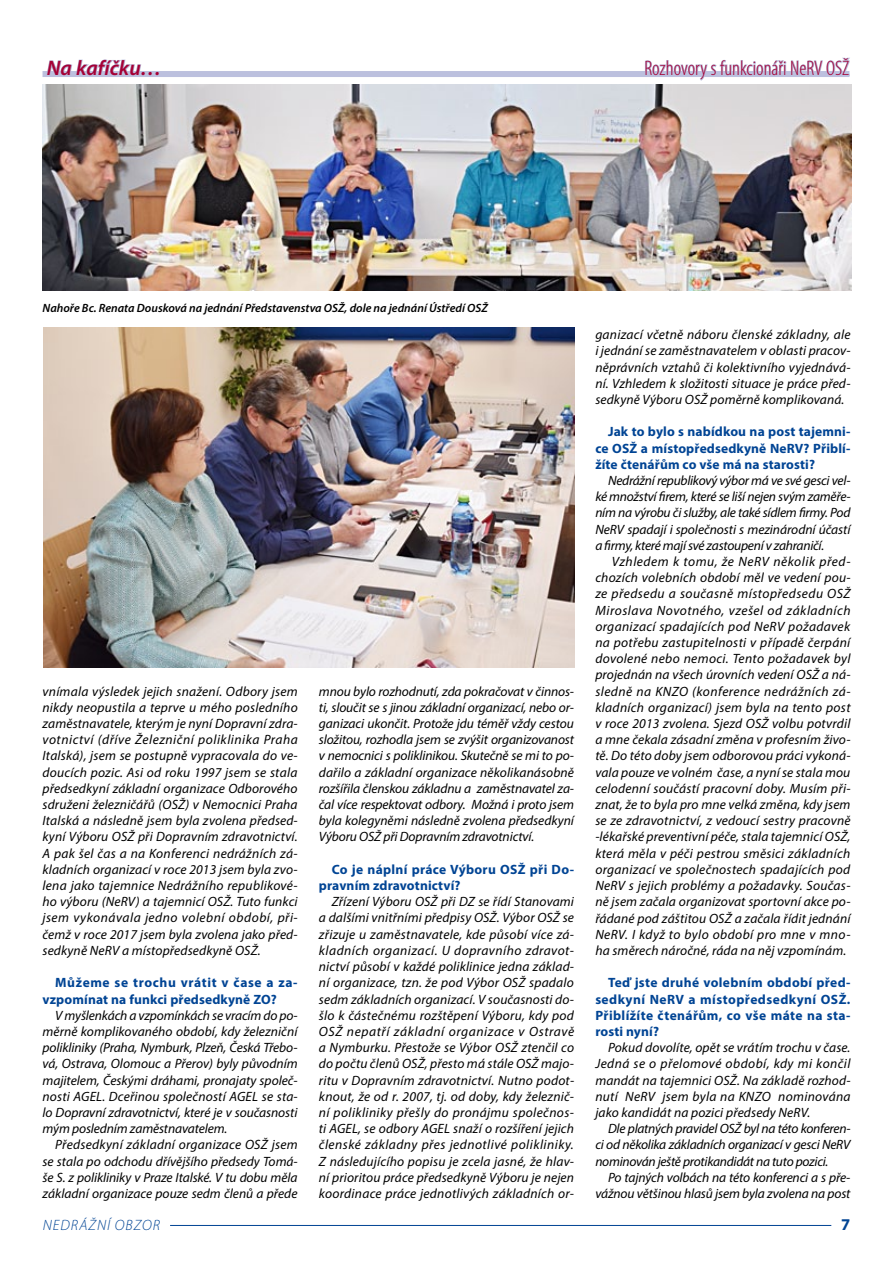
<style>
.page{position:relative;width:893px;height:1263px;background:#fff}
.page>*{position:absolute;margin:0;border:0;box-sizing:border-box;transform-origin:0 0}
.t1{font:300 condensed 21px "Myriad Pro";color:#a50035}
.t2{font:italic 600 21px "Myriad Pro";letter-spacing:.005em;color:#a50035}
.t3{font:700 16.5px "Myriad Pro";color:#004494}
.t4{font:italic 300 15px "Myriad Pro";letter-spacing:.165em;color:#004494}
.t5{font:italic 13.5px/16.2px "Myriad Pro";color:#000;text-align:justify}
.t6{font:700 13.5px/16.2px "Myriad Pro";letter-spacing:.01em;color:#004494}
.t7{font:italic 600 12px "Myriad Pro";color:#000}
</style>
<div class="page">
<hr style="left:170px;top:1225px;width:661px;height:1px;background:#004494">
<img style="left:43px;top:84px;width:808px;height:207px">
<img style="left:43px;top:327px;width:531px;height:341px">
<div style="left:43px;top:71px;width:806px;height:6px;background:#bcc0de"></div>
<svg style="left:45px;top:59px;width:115px;height:63px"></svg>
<svg style="left:644px;top:57px;width:208px;height:56px"></svg>
<h1 class="t2" style="left:47px;top:55px;width:116px">Na kafíčku…</h1>
<h1 class="t1" style="left:644px;top:57px;width:207px">Rozhovory s funkcionáři NeRV OSŽ</h1>
<p class="t7" style="left:43px;top:301px;width:447px">Nahoře Bc. Renata Dousková na jednání Představenstva OSŽ, dole na jednání Ústředí OSŽ</p>
<p class="t5" style="left:43px;top:683px;width:257px">vnímala výsledek jejich snažení. Odbory jsem nikdy neopustila a teprve u mého posledního zaměstnavatele, kterým je nyní Dopravní zdra&shy;votnictví (dříve Železniční poliklinika Praha Italská), jsem se postupně vypracovala do ve&shy;doucích pozic. Asi od roku 1997 jsem se stala předsedkyní základní organizace Odborového sdruženi železničářů (OSŽ) v Nemocnici Praha Italská a následně jsem byla zvolena předsed&shy;kyní Výboru OSŽ při Dopravním zdravotnictví.<br>A pak šel čas a na Konferenci nedrážních zá&shy;kladních organizací v roce 2013 jsem byla zvo&shy;lena jako tajemnice Nedrážního republikové&shy;ho výboru (NeRV) a tajemnicí OSŽ. Tuto funkci jsem vykonávala jedno volební období, při&shy;čemž v roce 2017 jsem byla zvolena jako před&shy;sedkyně NeRV a místopředsedkyně OSŽ.</p>
<p class="t6" style="left:43px;top:974px;width:257px;text-indent:13px">Můžeme se trochu vrátit v čase a za&shy;vzpomínat na funkci předsedkyně ZO?</p>
<p class="t5" style="left:43px;top:1007px;width:257px;text-indent:13px">V myšlenkách a vzpomínkách se vracím do po&shy;měrně komplikovaného období, kdy železniční polikliniky (Praha, Nymburk, Plzeň, Česká Třebo&shy;vá, Ostrava, Olomouc a Přerov) byly původním majitelem, Českými dráhami, pronajaty společ&shy;nosti AGEL. Dceřinou společností AGEL se sta&shy;lo Dopravní zdravotnictví, které je v současnosti mým posledním zaměstnavatelem.</p>
<p class="t5" style="left:43px;top:1136px;width:257px;text-indent:13px">Předsedkyní základní organizace OSŽ jsem se stala po odchodu dřívějšího předsedy Tomá&shy;še S. z polikliniky v Praze Italské. V tu dobu měla základní organizace pouze sedm členů a přede</p>
<p class="t5" style="left:319px;top:683px;width:257px">mnou bylo rozhodnutí, zda pokračovat v činnos&shy;ti, sloučit se s jinou základní organizací, nebo or&shy;ganizaci ukončit. Protože jdu téměř vždy cestou složitou, rozhodla jsem se zvýšit organizovanost v nemocnici s poliklinikou. Skutečně se mi to po&shy;dařilo a základní organizace několikanásobně rozšířila členskou základnu a zaměstnavatel za&shy;čal více respektovat odbory. Možná i proto jsem byla kolegyněmi následně zvolena předsedkyní Výboru OSŽ při Dopravním zdravotnictví.</p>
<p class="t6" style="left:319px;top:861px;width:257px;text-indent:13px">Co je náplní práce Výboru OSŽ při Do&shy;pravním zdravotnictví?</p>
<p class="t5" style="left:319px;top:893px;width:257px;text-indent:13px">Zřízení Výboru OSŽ při DZ se řídí Stanovami a dalšími vnitřními předpisy OSŽ. Výbor OSŽ se zřizuje u zaměstnavatele, kde působí více zá&shy;kladních organizací. U dopravního zdravot&shy;nictví působí v každé poliklinice jedna základ&shy;ní organizace, tzn. že pod Výbor OSŽ spadalo sedm základních organizací. V současnosti do&shy;šlo k částečnému rozštěpení Výboru, kdy pod OSŽ nepatří základní organizace v Ostravě a Nymburku. Přestože se Výbor OSŽ ztenčil co do počtu členů OSŽ, přesto má stále OSŽ majo&shy;ritu v Dopravním zdravotnictví. Nutno podot&shy;knout, že od r. 2007, tj. od doby, kdy železnič&shy;ní polikliniky přešly do pronájmu společnos&shy;ti AGEL, se odbory AGEL snaží o rozšíření jejich členské základny přes jednotlivé polikliniky.<br>Z následujícího popisu je zcela jasné, že hlav&shy;ní prioritou práce předsedkyně Výboru je nejen koordinace práce jednotlivých základních or-</p>
<p class="t5" style="left:595px;top:326px;width:257px">ganizací včetně náboru členské základny, ale i jednání se zaměstnavatelem v oblasti pracov&shy;něprávních vztahů či kolektivního vyjednává&shy;ní. Vzhledem k složitosti situace je práce před&shy;sedkyně Výboru OSŽ poměrně komplikovaná.</p>
<p class="t6" style="left:595px;top:423px;width:257px;text-align:justify;text-indent:13px">Jak to bylo s nabídkou na post tajemni&shy;ce OSŽ a místopředsedkyně NeRV? Přiblí&shy;žíte čtenářům co vše má na starosti?</p>
<p class="t5" style="left:595px;top:472px;width:257px;text-indent:13px">Nedrážní republikový výbor má ve své gesci vel&shy;ké množství firem, které se liší nejen svým zaměře&shy;ním na výrobu či služby, ale také sídlem firmy. Pod NeRV spadají i společnosti s mezinárodní účastí a firmy, které mají své zastoupení v zahraničí.</p>
<p class="t5" style="left:595px;top:553px;width:257px;text-indent:17px">Vzhledem k tomu, že NeRV několik před&shy;chozích volebních období měl ve vedení pou&shy;ze předsedu a současně místopředsedu OSŽ Miroslava Novotného, vzešel od základních organizací spadajících pod NeRV požadavek na potřebu zastupitelnosti v případě čerpání dovolené nebo nemoci. Tento požadavek byl projednán na všech úrovních vedení OSŽ a ná&shy;sledně na KNZO (konference nedrážních zá&shy;kladních organizací) jsem byla na tento post v roce 2013 zvolena. Sjezd OSŽ volbu potvrdil a mne čekala zásadní změna v profesním živo&shy;tě. Do této doby jsem odborovou práci vykoná&shy;vala pouze ve volném čase, a nyní se stala mou celodenní součástí pracovní doby. Musím při&shy;znat, že to byla pro mne velká změna, kdy jsem se ze zdravotnictví, z vedoucí sestry pracovně -lékařské preventivní péče, stala tajemnicí OSŽ, která měla v péči pestrou směsici základních organizací ve společnostech spadajících pod NeRV s jejich problémy a požadavky. Součas&shy;ně jsem začala organizovat sportovní akce po&shy;řádané pod záštitou OSŽ a začala řídit jednání NeRV. I když to bylo období pro mne v mno&shy;ha směrech náročné, ráda na něj vzpomínám.</p>
<p class="t6" style="left:595px;top:974px;width:257px;text-align:justify;text-indent:13px">Teď jste druhé volebním období před&shy;sedkyní NeRV a místopředsedkyní OSŽ.<br>Přiblížíte čtenářům, co vše máte na sta&shy;rosti nyní?</p>
<p class="t5" style="left:595px;top:1039px;width:257px;text-indent:13px">Pokud dovolíte, opět se vrátím trochu v čase.<br>Jedná se o přelomové období, kdy mi končil mandát na tajemnici OSŽ. Na základě rozhod&shy;nutí NeRV jsem byla na KNZO nominována jako kandidát na pozici předsedy NeRV.</p>
<p class="t5" style="left:595px;top:1120px;width:257px;text-indent:13px">Dle platných pravidel OSŽ byl na této konferen&shy;ci od několika základních organizací v gesci NeRV nominován ještě protikandidát na tuto pozici.</p>
<p class="t5" style="left:595px;top:1169px;width:257px;text-align:right">Po tajných volbách na této konferenci a s pře&shy;vážnou většinou hlasů jsem byla zvolena na post</p>
<p class="t4" style="left:43px;top:1217px;width:116px">NEDRÁŽNÍ OBZOR</p>
<p class="t3" style="left:841px;top:1214px;width:11px">7</p>
</div>
